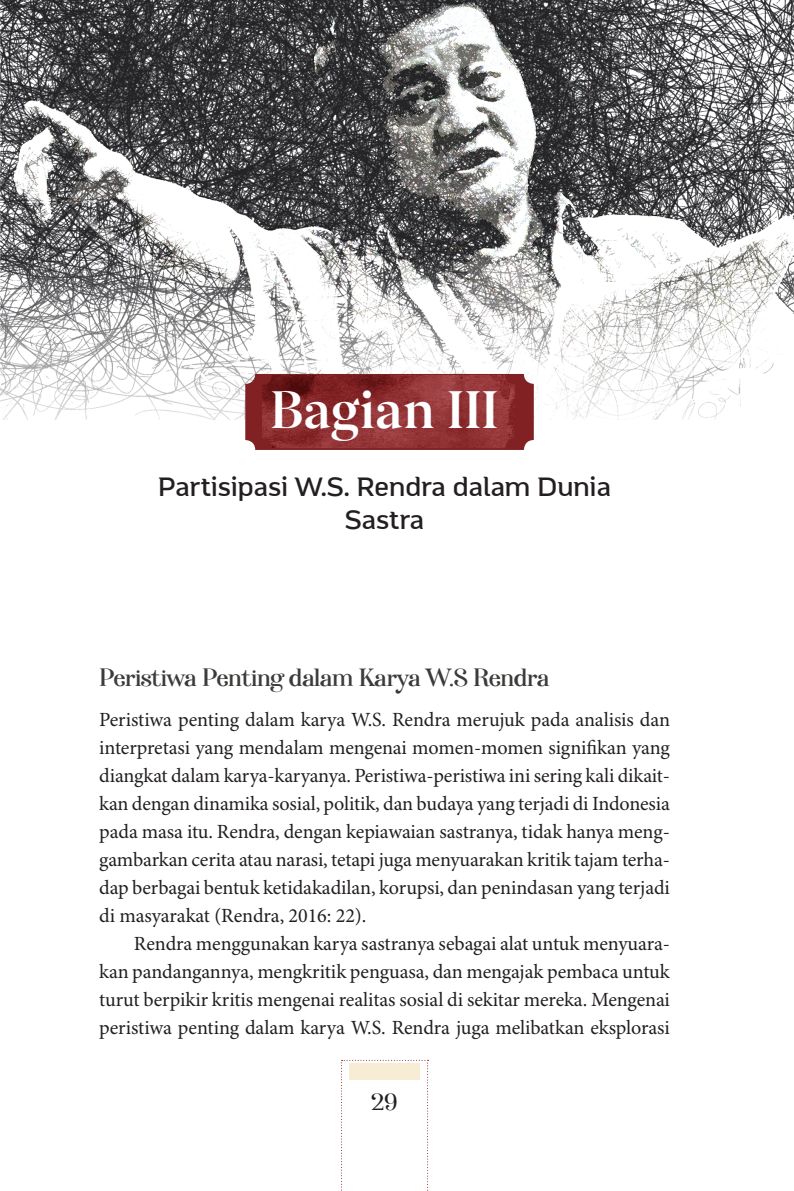
<style>
.page{position:relative;width:794px;height:1191px;background:#fff}
.page>*{position:absolute;margin:0;border:0;box-sizing:border-box;transform-origin:0 0}
.BAB{font:500 49px "Ariata Display";letter-spacing:-.01em;color:#fff}
.NAMA_BAB{font:600 26.25px/33.2px "MAINLUX";color:#231f20;text-align:center}
.SUB_A_BOLD{font:24.5px "Afterglow";letter-spacing:-.005em;color:#3b3b3a}
.t1{font:22.75px "Afterglow";color:#231f20}
.ISI_0{font:20.12px/28px "Minion Pro";letter-spacing:-.005em;color:#231f20;text-align:justify}
.ISI_1{font:20.12px/28px "Minion Pro";letter-spacing:-.005em;color:#231f20;text-align:justify}
</style>
<div class="page">
<img style="left:0;top:0;width:794px;height:1188px">
<svg style="left:341px;top:1060px;width:87px;height:131px"></svg>
<div style="left:245px;top:374px;width:289px;height:76px;background:#812123;border-radius:10px"></div>
<img style="left:262px;top:375px;width:253px;height:73px">
<p class="BAB" style="left:270px;top:369px;width:230px">Bagian III</p>
<p class="NAMA_BAB" style="left:158px;top:470px;width:454px">Partisipasi W.S. Rendra dalam Dunia<br>Sastra</p>
<p class="SUB_A_BOLD" style="left:99px;top:663px;width:451px">Peristiwa Penting dalam Karya W.S Rendra</p>
<p class="ISI_0" style="left:99px;top:706px;width:572px">Peristiwa penting dalam karya W.S. Rendra merujuk pada analisis dan interpretasi yang mendalam mengenai momen-momen signifikan yang diangkat dalam karya-karyanya. Peristiwa-peristiwa ini sering kali dikait&shy;kan dengan dinamika sosial, politik, dan budaya yang terjadi di Indonesia pada masa itu. Rendra, dengan kepiawaian sastranya, tidak hanya meng&shy;gambarkan cerita atau narasi, tetapi juga menyuarakan kritik tajam terha&shy;dap berbagai bentuk ketidakadilan, korupsi, dan penindasan yang terjadi di masyarakat (Rendra, 2016: 22).</p>
<p class="ISI_1" style="left:99px;top:930px;width:572px;text-indent:35px">Rendra menggunakan karya sastranya sebagai alat untuk menyuara&shy;kan pandangannya, mengkritik penguasa, dan mengajak pembaca untuk turut berpikir kritis mengenai realitas sosial di sekitar mereka. Mengenai peristiwa penting dalam karya W.S. Rendra juga melibatkan eksplorasi</p>
<p class="t1" style="left:371px;top:1089px;width:28px">29</p>
</div>
